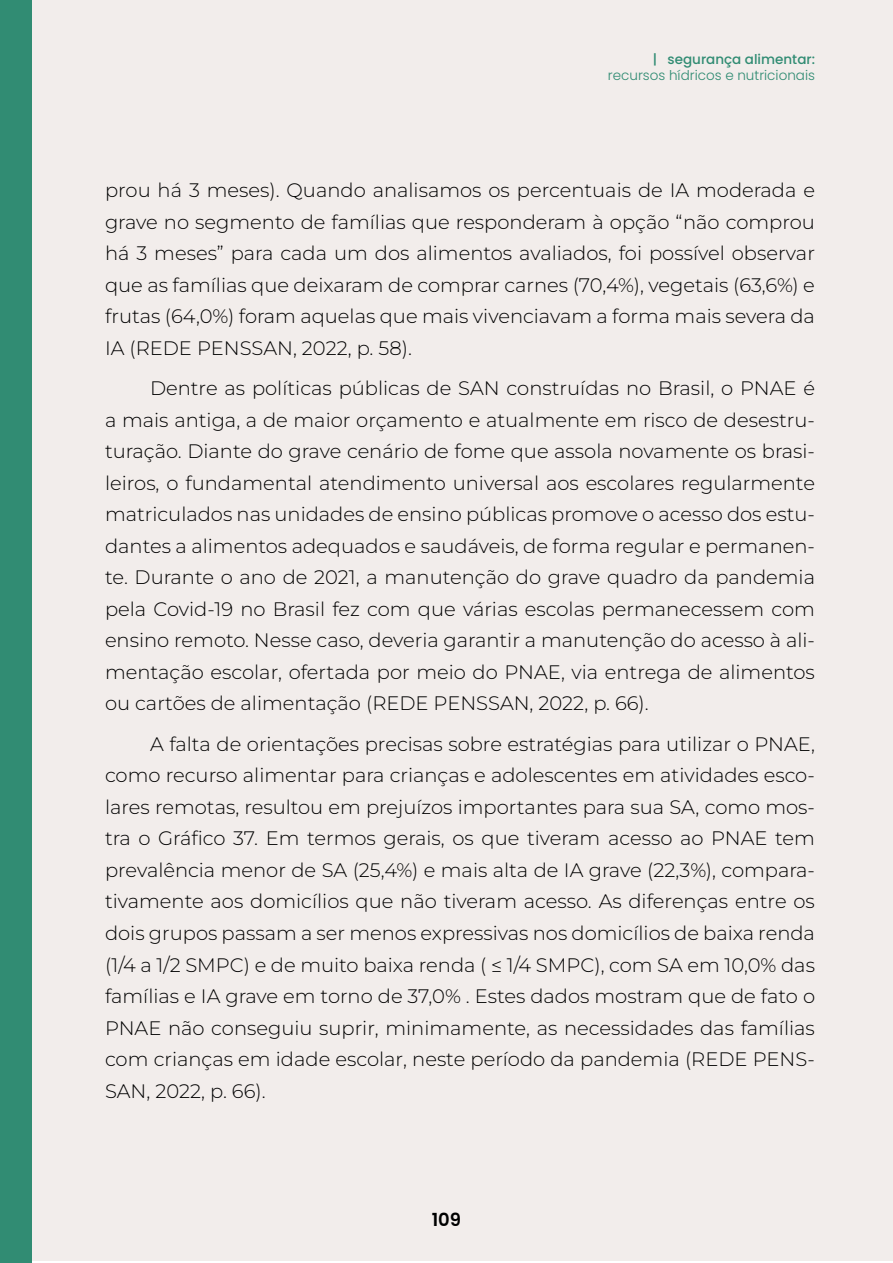
<style>
.page{position:relative;width:893px;height:1263px;background:#fff}
.page>*{position:absolute;margin:0;border:0;box-sizing:border-box;transform-origin:0 0}
.PlainText{font:100 19.5px/31.5px "Montserrat";color:#000;text-align:justify}
.t1{font:600 18px "Poppins";color:#000}
.t2{font:300 13.5px "Poppins";color:#318c73}
.t3{font:500 13.5px "Poppins";color:#318c73}
</style>
<div class="page">
<div style="left:30px;top:0;width:863px;height:1261px;background:#f2edeb"></div>
<div style="left:0;top:0;width:31px;height:1262px;background:#318c73"></div>
<p class="t3" style="left:653px;top:51px;width:164px">| segurança alimentar:</p>
<p class="t2" style="left:608px;top:67px;width:209px">recursos hídricos e nutricionais</p>
<p class="PlainText" style="left:105px;top:174px;width:711px">prou há 3 meses). Quando analisamos os percentuais de IA moderada e grave no segmento de famílias que responderam à opção “não comprou há 3 meses” para cada um dos alimentos avaliados, foi possível observar que as famílias que deixaram de comprar carnes (70,4%), vegetais (63,6%) e frutas (64,0%) foram aquelas que mais vivenciavam a forma mais severa da IA (REDE PENSSAN, 2022, p. 58).</p>
<p class="PlainText" style="left:105px;top:372px;width:711px;text-indent:45px">Dentre as políticas públicas de SAN construídas no Brasil, o PNAE é a mais antiga, a de maior orçamento e atualmente em risco de desestru&shy;turação. Diante do grave cenário de fome que assola novamente os brasi&shy;leiros, o fundamental atendimento universal aos escolares regularmente matriculados nas unidades de ensino públicas promove o acesso dos estu&shy;dantes a alimentos adequados e saudáveis, de forma regular e permanen&shy;te. Durante o ano de 2021, a manutenção do grave quadro da pandemia pela Covid-19 no Brasil fez com que várias escolas permanecessem com ensino remoto. Nesse caso, deveria garantir a manutenção do acesso à ali&shy;mentação escolar, ofertada por meio do PNAE, via entrega de alimentos ou cartões de alimentação (REDE PENSSAN, 2022, p. 66).</p>
<p class="PlainText" style="left:105px;top:728px;width:712px;text-indent:45px">A falta de orientações precisas sobre estratégias para utilizar o PNAE, como recurso alimentar para crianças e adolescentes em atividades esco&shy;lares remotas, resultou em prejuízos importantes para sua SA, como mos&shy;tra o Gráfico 37. Em termos gerais, os que tiveram acesso ao PNAE tem prevalência menor de SA (25,4%) e mais alta de IA grave (22,3%), compara&shy;tivamente aos domicílios que não tiveram acesso. As diferenças entre os dois grupos passam a ser menos expressivas nos domicílios de baixa renda (1/4 a 1/2 SMPC) e de muito baixa renda ( ≤ 1/4 SMPC), com SA em 10,0% das famílias e IA grave em torno de 37,0% . Estes dados mostram que de fato o PNAE não conseguiu suprir, minimamente, as necessidades das famílias com crianças em idade escolar, neste período da pandemia (REDE PENS-SAN, 2022, p. 66).</p>
<p class="t1" style="left:432px;top:1210px;width:31px">109</p>
</div>
